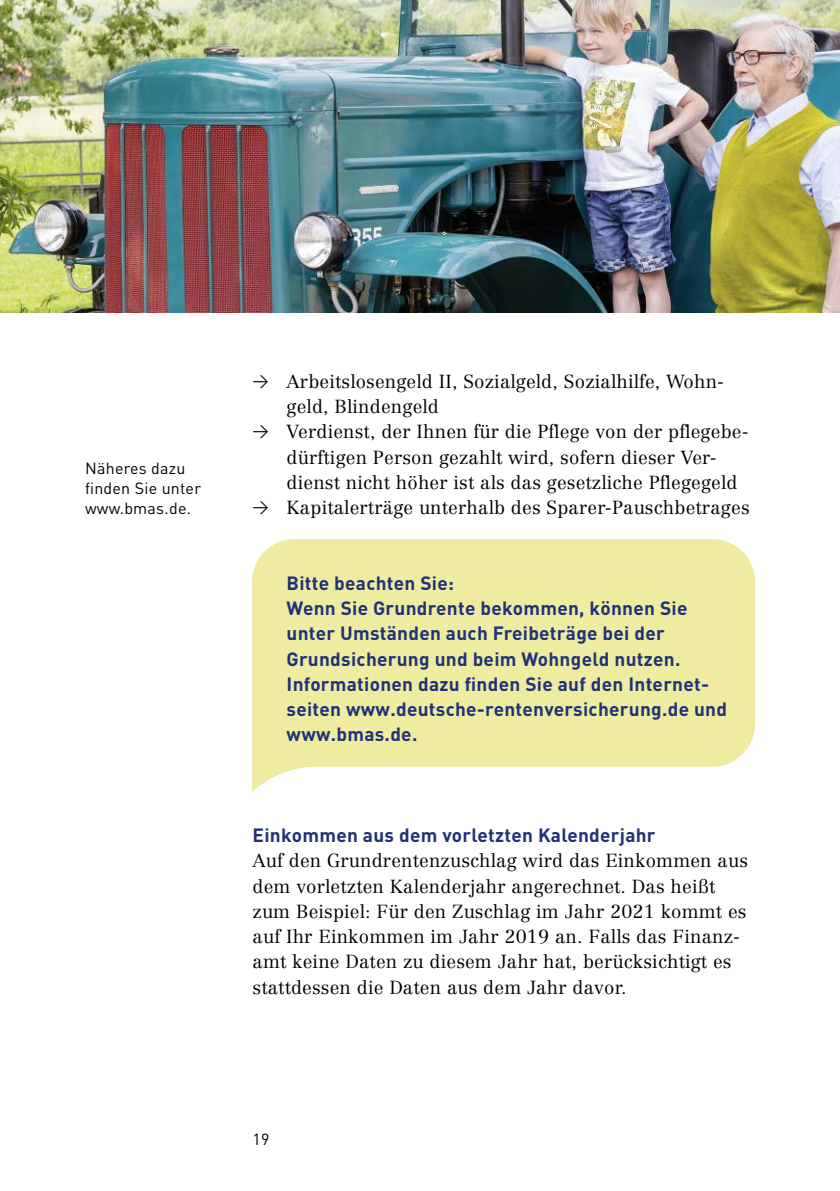
<style>
.page{position:relative;width:840px;height:1191px;background:#fff}
.page>*{position:absolute;margin:0;border:0;box-sizing:border-box;transform-origin:0 0}
.t1{font:700 19px/25.2px "DIN";letter-spacing:.015em;color:#213178}
.t2{font:300 18.6px/25.2px "Centennial";letter-spacing:.01em;color:#000}
.t3{font:16px/20.2px "DIN";letter-spacing:.015em;color:#000}
.s1{font-family:"DIN Regular Alternate";font-weight:400;font-size:16px}
</style>
<div class="page">
<img style="left:0;top:0;width:839px;height:312px">
<p class="t3" style="left:85px;top:457px;width:117px">Näheres dazu finden Sie unter www.bmas.de.</p>
<p class="t2" style="left:252px;top:369px;width:473px"><span class="s1">&gt;</span> Arbeitslosengeld II, Sozialgeld, Sozialhilfe, Wohn-</p>
<p class="t2" style="left:286px;top:394px;width:154px">geld, Blindengeld</p>
<p class="t2" style="left:252px;top:419px;width:497px"><span class="s1">&gt;</span> Verdienst, der Ihnen für die Pflege von der pflegebe-</p>
<p class="t2" style="left:286px;top:444px;width:431px">dürftigen Person gezahlt wird, sofern dieser Ver-</p>
<p class="t2" style="left:286px;top:469px;width:452px">dienst nicht höher ist als das gesetzliche Pflegegeld</p>
<p class="t2" style="left:252px;top:495px;width:498px"><span class="s1">&gt;</span> Kapitalerträge unterhalb des Sparer-Pauschbetrages</p>
<p class="t1" style="left:286px;top:569px;width:442px">Bitte beachten Sie:<br>Wenn Sie Grundrente bekommen, können Sie unter Umständen auch Freibeträge bei der Grundsicherung und beim Wohngeld nutzen.<br>Informationen dazu finden Sie auf den Internet&shy;seiten www.deutsche-rentenversicherung.de und www.bmas.de.</p>
<p class="t1" style="left:252px;top:822px;width:404px">Einkommen aus dem vorletzten Kalenderjahr</p>
<p class="t2" style="left:252px;top:848px;width:496px">Auf den Grundrentenzuschlag wird das Einkommen aus dem vorletzten Kalenderjahr angerechnet. Das heißt zum Beispiel: Für den Zuschlag im Jahr 2021 kommt es auf Ihr Einkommen im Jahr 2019 an. Falls das Finanz&shy;amt keine Daten zu diesem Jahr hat, berücksichtigt es stattdessen die Daten aus dem Jahr davor.</p>
<p class="t3" style="left:252px;top:1128px;width:18px">19</p>
</div>
